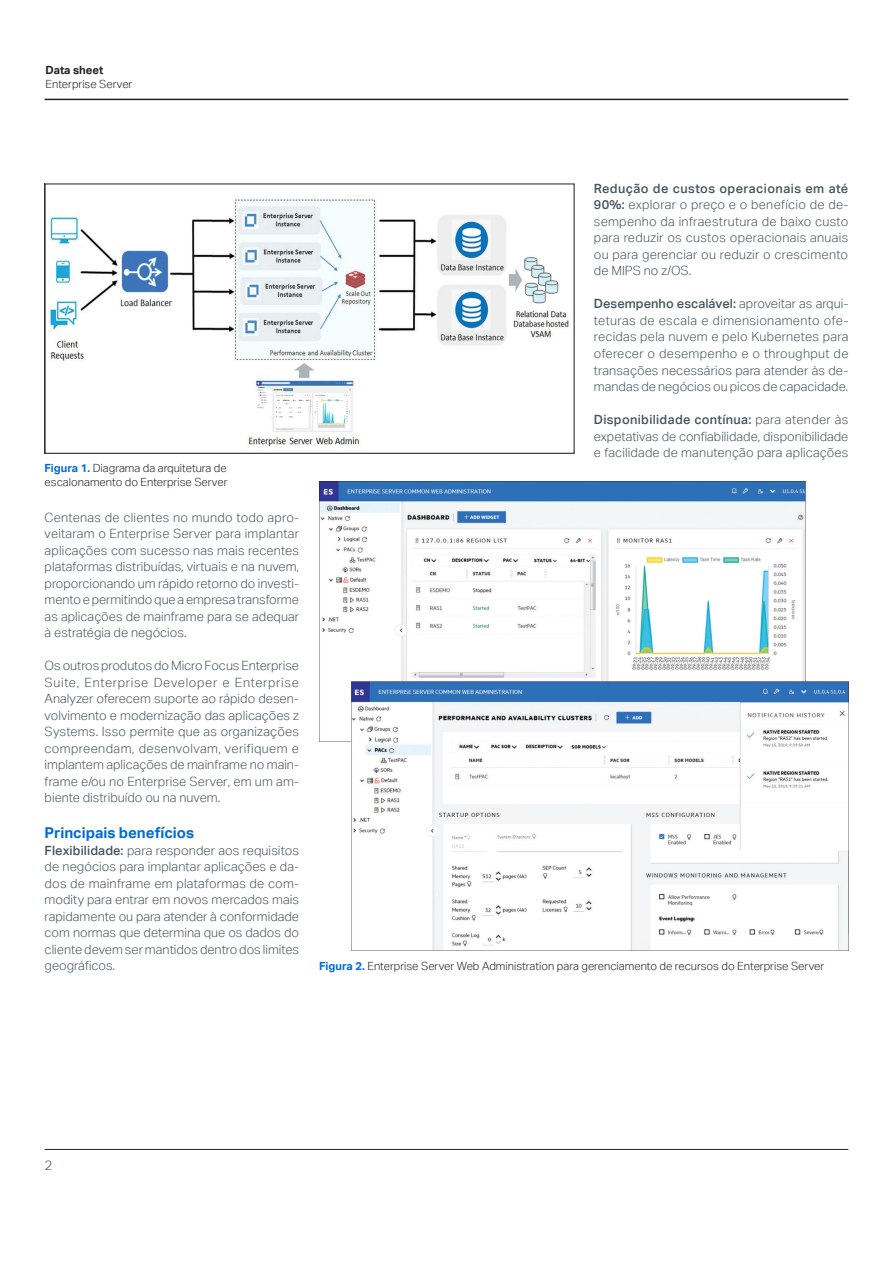
<style>
.page{position:relative;width:893px;height:1263px;background:#fff}
.page>*{position:absolute;margin:0;border:0;box-sizing:border-box;transform-origin:0 0}
.subhead_10_13-blue{font:700 15px "Aktiv Grotesk";color:#006bd6}
.t1{font:300 13.5px "Aktiv Grotesk";color:#45555f}
.body_8_5_11-grey{font:300 12.75px/16.5px "Aktiv Grotesk";color:#45555f;text-align:justify}
.caption_7_5_9_5{font:300 11.25px/14.2px "Aktiv Grotesk";color:#231f20}
.t2{font:700 11.25px "Aktiv Grotesk";color:#231f20}
.s1{font-weight:700;color:#006bd6}
.s2{font-weight:500}
</style>
<div class="page">
<hr style="left:45px;top:1149px;width:803px;height:1px;background:#231f20">
<hr style="left:45px;top:99px;width:803px;height:1px;background:#231f20">
<img style="left:319px;top:482px;width:529px;height:469px">
<img style="left:49px;top:195px;width:520px;height:253px">
<div style="left:45px;top:184px;width:529px;height:270px;border:1px solid #231f20"></div>
<p class="t2" style="left:46px;top:64px;width:59px">Data sheet</p>
<p class="caption_7_5_9_5" style="left:46px;top:77px;width:88px">Enterprise Server</p>
<p class="caption_7_5_9_5" style="left:45px;top:460px;width:184px"><span class="s1">Figura 1.</span> Diagrama da arquitetura de escalonamento do Enterprise Server</p>
<p class="body_8_5_11-grey" style="left:45px;top:509px;width:256px">Centenas de clientes no mundo todo apro&shy;veitaram o Enterprise Server para implantar aplicações com sucesso nas mais recentes plataformas distribuídas, virtuais e na nuvem, proporcionando um rápido retorno do investi&shy;mento e permitindo que a empresa transforme as aplicações de mainframe para se adequar à estratégia de negócios.</p>
<p class="body_8_5_11-grey" style="left:45px;top:657px;width:256px">Os outros produtos do Micro Focus Enterprise Suite, Enterprise Developer e Enterprise Analyzer oferecem suporte ao rápido desen&shy;volvimento e modernização das aplicações z Systems. Isso permite que as organizações compreendam, desenvolvam, verifiquem e implantem aplicações de mainframe no main&shy;frame e/ou no Enterprise Server, em um am&shy;biente distribuído ou na nuvem.</p>
<p class="subhead_10_13-blue" style="left:45px;top:824px;width:151px">Principais benefícios</p>
<p class="body_8_5_11-grey" style="left:45px;top:842px;width:256px"><span class="s2">Flexibilidade:</span> para responder aos requisitos de negócios para implantar aplicações e da&shy;dos de mainframe em plataformas de com&shy;modity para entrar em novos mercados mais rapidamente ou para atender à conformidade com normas que determina que os dados do cliente devem ser mantidos dentro dos limites geográficos.</p>
<p class="body_8_5_11-grey" style="left:594px;top:180px;width:256px"><span class="s2">Redução de custos operacionais em até 90%:</span> explorar o preço e o benefício de de&shy;sempenho da infraestrutura de baixo custo para reduzir os custos operacionais anuais ou para gerenciar ou reduzir o crescimento de MIPS no z/OS.</p>
<p class="body_8_5_11-grey" style="left:594px;top:296px;width:256px"><span class="s2">Desempenho escalável:</span> aproveitar as arqui&shy;teturas de escala e dimensionamento ofe&shy;recidas pela nuvem e pelo Kubernetes para oferecer o desempenho e o throughput de transações necessários para atender às de&shy;mandas de negócios ou picos de capacidade.</p>
<p class="body_8_5_11-grey" style="left:594px;top:411px;width:256px"><span class="s2">Disponibilidade contínua:</span> para atender às expetativas de confiabilidade, disponibilidade e facilidade de manutenção para aplicações</p>
<p class="caption_7_5_9_5" style="left:319px;top:958px;width:506px"><span class="s1">Figura 2.</span> Enterprise Server Web Administration para gerenciamento de recursos do Enterprise Server</p>
<p class="t1" style="left:44px;top:1157px;width:9px">2</p>
</div>
